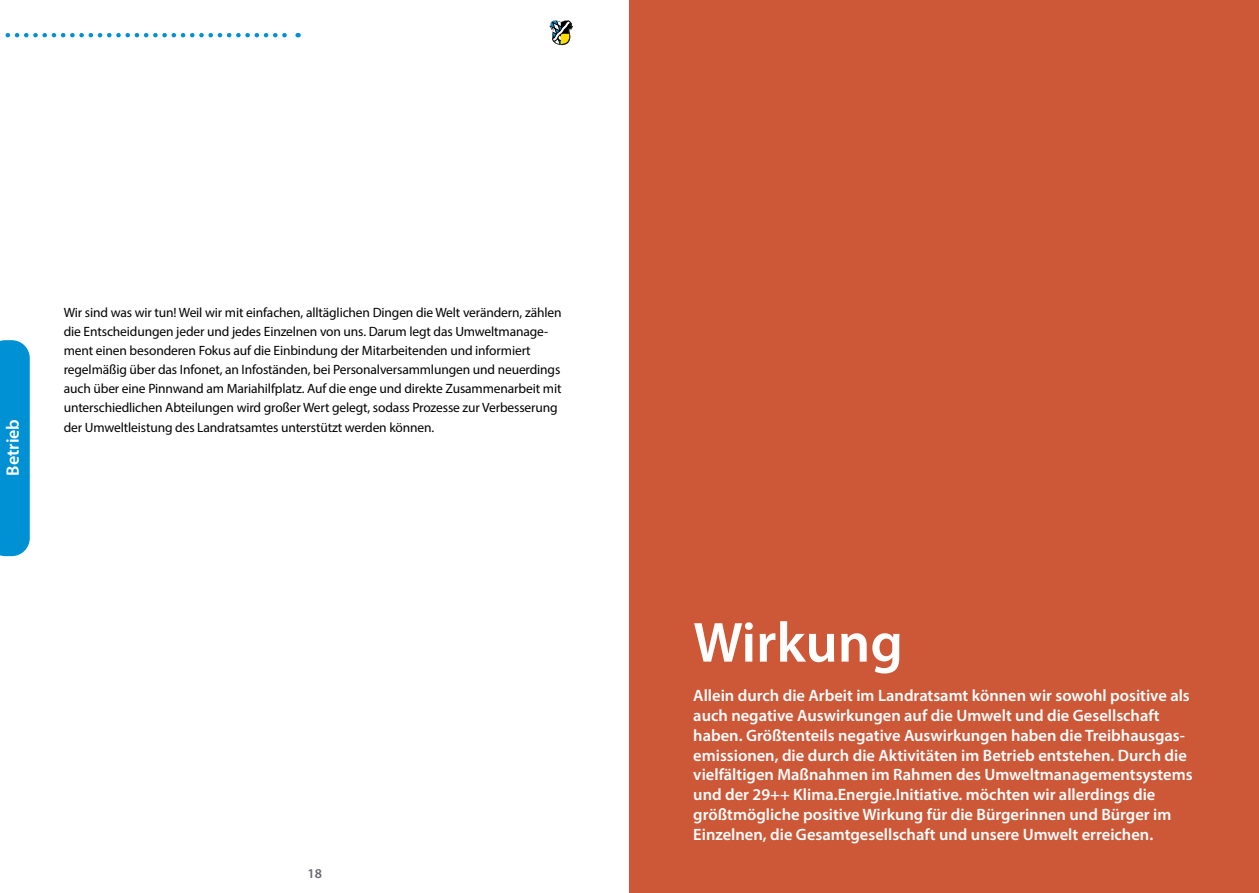
<style>
.page{position:relative;width:1259px;height:893px;background:#fff}
.page>*{position:absolute;margin:0;border:0;box-sizing:border-box;transform-origin:0 0}
.t1{font:600 57px "Myriad Pro";color:#fff}
.t2{font:600 18px "Myriad Pro";color:#fff}
.t3{font:600 16.5px/19.8px "Myriad Pro";color:#fff}
.t4{font:13.5px/19.2px "Myriad Pro";letter-spacing:-.01em;color:#000}
.t5{font:600 13.5px "Myriad Pro";color:#68696e}
</style>
<div class="page">
<svg style="left:5px;top:32px;width:294px;height:6px"></svg>
<svg style="left:549px;top:20px;width:24px;height:25px"></svg>
<div style="left:0;top:340px;width:30px;height:216px;background:#0090d4"></div>
<div style="left:629px;top:0;width:630px;height:893px;background:#cc5837"></div>
<h2 class="t2" style="left:1px;top:476px;width:58px;rotate:-90deg">Betrieb</h2>
<p class="t4" style="left:64px;top:302px;width:499px">Wir sind was wir tun! Weil wir mit einfachen, alltäglichen Dingen die Welt verändern, zählen die Entscheidungen jeder und jedes Einzelnen von uns. Darum legt das Umweltmanage&shy;ment einen besonderen Fokus auf die Einbindung der Mitarbeitenden und informiert regelmäßig über das Infonet, an Infoständen, bei Personalversammlungen und neuerdings auch über eine Pinnwand am Mariahilfplatz. Auf die enge und direkte Zusammenarbeit mit unterschiedlichen Abteilungen wird großer Wert gelegt, sodass Prozesse zur Verbesserung der Umweltleistung des Landratsamtes unterstützt werden können.</p>
<p class="t5" style="left:307px;top:865px;width:16px">18</p>
<h1 class="t1" style="left:693px;top:606px;width:211px">Wirkung</h1>
<p class="t3" style="left:693px;top:685px;width:501px">Allein durch die Arbeit im Landratsamt können wir sowohl positive als auch negative Auswirkungen auf die Umwelt und die Gesellschaft haben. Größtenteils negative Auswirkungen haben die Treibhausgas&shy;emissionen, die durch die Aktivitäten im Betrieb entstehen. Durch die vielfältigen Maßnahmen im Rahmen des Umweltmanagementsystems und der 29++ Klima.Energie.Initiative. möchten wir allerdings die größtmögliche positive Wirkung für die Bürgerinnen und Bürger im Einzelnen, die Gesamtgesellschaft und unsere Umwelt erreichen.</p>
</div>
